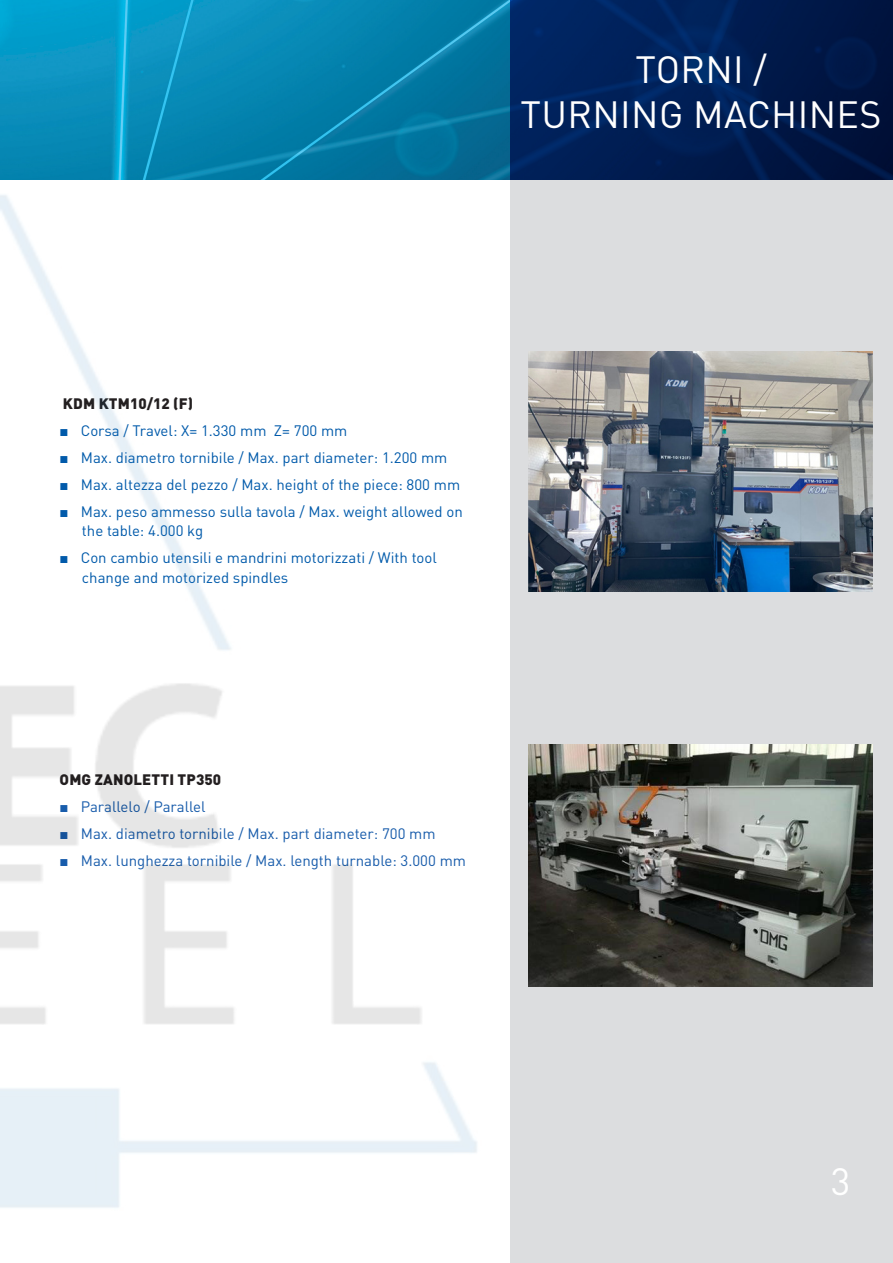
<style>
.page{position:relative;width:893px;height:1263px;background:#fff}
.page>*{position:absolute;margin:0;border:0;box-sizing:border-box;transform-origin:0 0}
.t1{font:37.5px "DINOT";letter-spacing:.01em;color:#fff}
.t2{font:15px "DINOT";color:#015aaa}
.t3{font:15px "DINOT";color:#185cab}
.t4{font:900 15px "DINOT";letter-spacing:.01em;color:#231f20}
.s1{font-family:"Arial"}
</style>
<div class="page">
<div style="left:510px;top:0;width:383px;height:1263px;background:#dcdddf"></div>
<img style="left:0;top:0;width:510px;height:87px">
<svg style="left:510px;top:0;width:383px;height:180px;background:#001c51"></svg>
<img style="left:588px;top:352px;width:285px;height:239px">
<img style="left:588px;top:744px;width:285px;height:243px">
<img style="left:0;top:87px;width:588px;height:1121px">
<p class="t1" style="left:635px;top:44px;width:133px">TORNI /</p>
<p class="t1" style="left:520px;top:89px;width:362px">TURNING MACHINES</p>
<p class="t4" style="left:63px;top:393px;width:132px">KDM KTM10/12 (F)</p>
<p class="t2" style="left:60px;top:420px;width:289px"><span class="s1">■</span> Corsa / Travel: X= 1.330 mm Z= 700 mm</p>
<p class="t2" style="left:60px;top:447px;width:389px"><span class="s1">■</span> Max. diametro tornibile / Max. part diameter: 1.200 mm</p>
<p class="t2" style="left:60px;top:474px;width:402px"><span class="s1">■</span> Max. altezza del pezzo / Max. height of the piece: 800 mm</p>
<p class="t2" style="left:60px;top:501px;width:405px"><span class="s1">■</span> Max. peso ammesso sulla tavola / Max. weight allowed on</p>
<p class="t2" style="left:82px;top:521px;width:123px">the table: 4.000 kg</p>
<p class="t2" style="left:60px;top:548px;width:379px"><span class="s1">■</span> Con cambio utensili e mandrini motorizzati / With tool</p>
<p class="t2" style="left:82px;top:567px;width:208px">change and motorized spindles</p>
<p class="t4" style="left:60px;top:769px;width:163px">OMG ZANOLETTI TP350</p>
<p class="t3" style="left:60px;top:796px;width:148px"><span class="s1">■</span> Parallelo / Parallel</p>
<p class="t3" style="left:60px;top:823px;width:378px"><span class="s1">■</span> Max. diametro tornibile / Max. part diameter: 700 mm</p>
<p class="t3" style="left:60px;top:850px;width:408px"><span class="s1">■</span> Max. lunghezza tornibile / Max. length turnable: 3.000 mm</p>
<h1 class="t1" style="left:831px;top:1156px;width:21px">3</h1>
</div>
